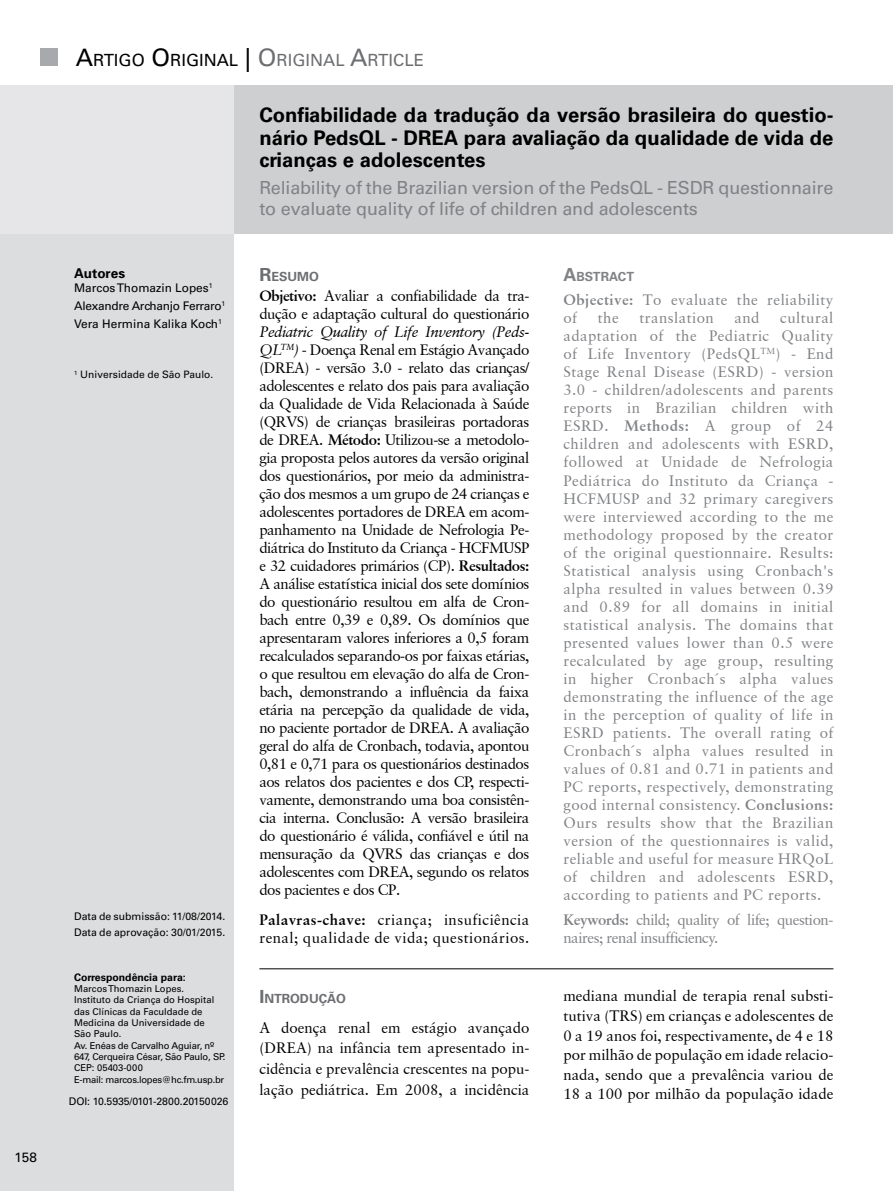
<style>
.page{position:relative;width:893px;height:1191px;background:#fff}
.page>*{position:absolute;margin:0;border:0;box-sizing:border-box;transform-origin:0 0}
.t1{font:700 20.25px/22.5px "Univers LT Std";color:#000;text-align:justify}
.t2{font:18px/21.6px "Univers LT Std";letter-spacing:-.01em;color:#808285}
.t3{font:16.8px "Univers LT Std";color:#6d6e71}
.t4{font:15px/18px "Garamond Retrospective S Si";color:#000;text-align:justify}
.t5{font:15px/18px "Garamond Retrospective S Si";letter-spacing:.03em;color:#808285}
.t6{font:15px/18px "Garamond Retrospective S Si";letter-spacing:-.03em;color:#000}
.t7{font:15px/18px "Garamond Retrospective S Si";letter-spacing:.03em;color:#000}
.t8{font:15px/18px "Garamond Retrospective S Si";letter-spacing:-.03em;color:#808285}
.t9{font:13.5px "Univers 65 Bold";color:#000}
.t10{font:13.5px "Univers LT Std";color:#000}
.t11{font:700 12.6px "Univers LT Std";color:#6d6e71}
.t12{font:700 12.6px "Univers LT Std";color:#808285}
.t13{font:11.85px/18.1px "Univers LT Std";color:#000}
.t14{font:10.5px/15.6px "Univers LT Std";color:#000}
.t15{font:700 10.5px "Univers LT Std";color:#000}
.t16{font:10.2px "Univers LT Std";color:#000}
.t17{font:9.45px/11.4px "Univers LT Std";color:#000}
.s1{font-size:24px;color:#000}
.s2{color:#000}
.s3{font-size:24px}
.s4{font-size:18px}
.s5{font-weight:700}
.s6{font-style:italic}
.s7{font-family:"Swiss 721 BT"}
</style>
<div class="page">
<div style="left:40px;top:49px;width:17px;height:17px;background:#a7a9ac"></div>
<div style="left:0;top:85px;width:234px;height:1106px;background:#dcddde"></div>
<div style="left:0;top:85px;width:893px;height:149px;background:linear-gradient(to right,#e2e2e4,#c5c8c8)"></div>
<hr style="left:259px;top:968px;width:574px;height:1px;background:#000">
<p class="t10" style="left:15px;top:1149px;width:24px">158</p>
<p class="t3" style="left:76px;top:50px;width:350px"><span class="s1">A</span><span class="s2">RTIGO</span> <span class="s1">O</span><span class="s2">RIGINAL</span> <span class="s1">|</span> <span class="s3">O</span>RIGINAL <span class="s3">A</span>RTICLE</p>
<p class="t9" style="left:74px;top:265px;width:53px">Autores</p>
<p class="t13" style="left:74px;top:278px;width:153px">Marcos Thomazin Lopes<sup>1<br></sup>Alexandre Archanjo Ferraro<sup>1<br></sup>Vera Hermina Kalika Koch<sup>1</sup></p>
<p class="t16" style="left:74px;top:369px;width:141px"><sup>1</sup> Universidade de São Paulo.</p>
<h1 class="t1" style="left:259px;top:104px;width:576px">Confiabilidade da tradução da versão brasileira do questio&shy;nário PedsQL - DREA para avaliação da qualidade de vida de crianças e adolescentes</h1>
<p class="t2" style="left:259px;top:177px;width:575px">Reliability of the Brazilian version of the PedsQL - ESDR questionnaire to evaluate quality of life of children and adolescents</p>
<p class="t11" style="left:259px;top:269px;width:61px"><span class="s4">R</span>ESUMO</p>
<p class="t6" style="left:259px;top:287px;width:272px"><span class="s5">Objetivo:</span> Avaliar a confiabilidade da tra&shy;dução e adaptação cultural do questionário</p>
<p class="t4" style="left:259px;top:323px;width:272px"><span class="s6">Pediatric Quality of Life Inventory (Peds-QL</span><sup>TM</sup><span class="s6">)</span> - Doença Renal em Estágio Avançado (DREA) - versão 3.0 - relato das crianças/ adolescentes e relato dos pais para avaliação da Qualidade de Vida Relacionada à Saúde (QRVS) de crianças brasileiras portadoras de DREA. <span class="s5">Método:</span> Utilizou-se a metodolo&shy;gia proposta pelos autores da versão original dos questionários, por meio da administra&shy;ção dos mesmos a um grupo de 24 crianças e adolescentes portadores de DREA em acom&shy;panhamento na Unidade de Nefrologia Pe&shy;diátrica do Instituto da Criança - HCFMUSP e 32 cuidadores primários (CP). <span class="s5">Resultados:<br></span>A análise estatística inicial dos sete domínios do questionário resultou em alfa de Cron&shy;bach entre 0,39 e 0,89. Os domínios que apresentaram valores inferiores a 0,5 foram recalculados separando-os por faixas etárias, o que resultou em elevação do alfa de Cron&shy;bach, demonstrando a influência da faixa etária na percepção da qualidade de vida, no paciente portador de DREA. A avaliação geral do alfa de Cronbach, todavia, apontou 0,81 e 0,71 para os questionários destinados aos relatos dos pacientes e dos CP, respecti&shy;vamente, demonstrando uma boa consistên&shy;cia interna. Conclusão: A versão brasileira do questionário é válida, confiável e útil na mensuração da QVRS das crianças e dos adolescentes com DREA, segundo os relatos dos pacientes e dos CP.</p>
<p class="t12" style="left:563px;top:269px;width:72px"><span class="s4">A</span>BSTRACT</p>
<p class="t5" style="left:563px;top:291px;width:272px"><span class="s5">Objective:</span> To evaluate the reliability of</p>
<p class="t5" style="left:563px;top:309px;width:272px;text-align:justify;text-indent:217px">cultural adaptation of the Pediatric Quality of Life Inventory (PedsQL<sup>TM</sup>) - End Stage Renal Disease (ESRD) - version 3.0 - children/adolescents and parents reports in Brazilian children with ESRD. <span class="s5">Methods:</span> A group of 24 children and adolescents with ESRD, followed at Unidade de Nefrologia Pediátrica do Instituto da Criança - HCFMUSP and 32 primary caregivers were interviewed according to the me methodology proposed by the creator of the original questionnaire. Results:<br>Statistical analysis using Cronbach's alpha resulted in values between 0.39 and 0.89 for all domains in initial statistical analysis. The domains that presented values lower than 0.5 were recalculated by age group, resulting in higher Cronbach´s alpha values demonstrating the influence of the age in the perception of quality of life in ESRD patients. The overall rating of Cronbach´s alpha values resulted in values of 0.81 and 0.71 in patients and PC reports, respectively, demonstrating good internal consistency. <span class="s5">Conclusions:<br></span>Ours results show that the Brazilian version of the questionnaires is valid, reliable and useful for measure HRQoL of children and adolescents ESRD, according to patients and PC reports.</p>
<p class="t5" style="left:598px;top:309px;width:22px">the</p>
<p class="t5" style="left:639px;top:309px;width:76px">translation</p>
<p class="t5" style="left:735px;top:309px;width:27px">and</p>
<p class="t14" style="left:74px;top:908px;width:153px">Data de submissão: 11/08/2014.<br>Data de aprovação: 30/01/2015.</p>
<p class="t15" style="left:74px;top:971px;width:113px">Correspondência para:</p>
<p class="t17" style="left:74px;top:983px;width:153px">Marcos Thomazin Lopes.<br>Instituto da Criança do Hospital das Clínicas da Faculdade de<br>Medicina da Universidade de<br>São Paulo.<br>Av. Enéas de Carvalho Aguiar, n<span class="s7">º<br></span>647, Cerqueira César, São Paulo, SP.<br>CEP: 05403-000<br>E-mail: marcos.lopes@hc.fm.usp.br</p>
<p class="t11" style="left:259px;top:991px;width:88px"><span class="s4">I</span>NTRODUÇÃO</p>
<p class="t7" style="left:259px;top:910px;width:272px"><span class="s5">Palavras-chave:</span> criança; insuficiência renal; qualidade de vida; questionários.</p>
<p class="t4" style="left:259px;top:1016px;width:272px;line-height:20.7px">A doença renal em estágio avançado (DREA) na infância tem apresentado in&shy;cidência e prevalência crescentes na popu&shy;lação pediátrica. Em 2008, a incidência</p>
<p class="t14" style="left:69px;top:1094px;width:161px">DOI: 10.5935/0101-2800.20150026</p>
<p class="t8" style="left:563px;top:910px;width:271px"><span class="s5">Keywords:</span> child; quality of life; question&shy;naires; renal insufficiency.</p>
<p class="t4" style="left:563px;top:986px;width:272px;line-height:19.5px">mediana mundial de terapia renal substi&shy;tutiva (TRS) em crianças e adolescentes de 0 a 19 anos foi, respectivamente, de 4 e 18 por milhão de população em idade relacio&shy;nada, sendo que a prevalência variou de 18 a 100 por milhão da população idade</p>
</div>
